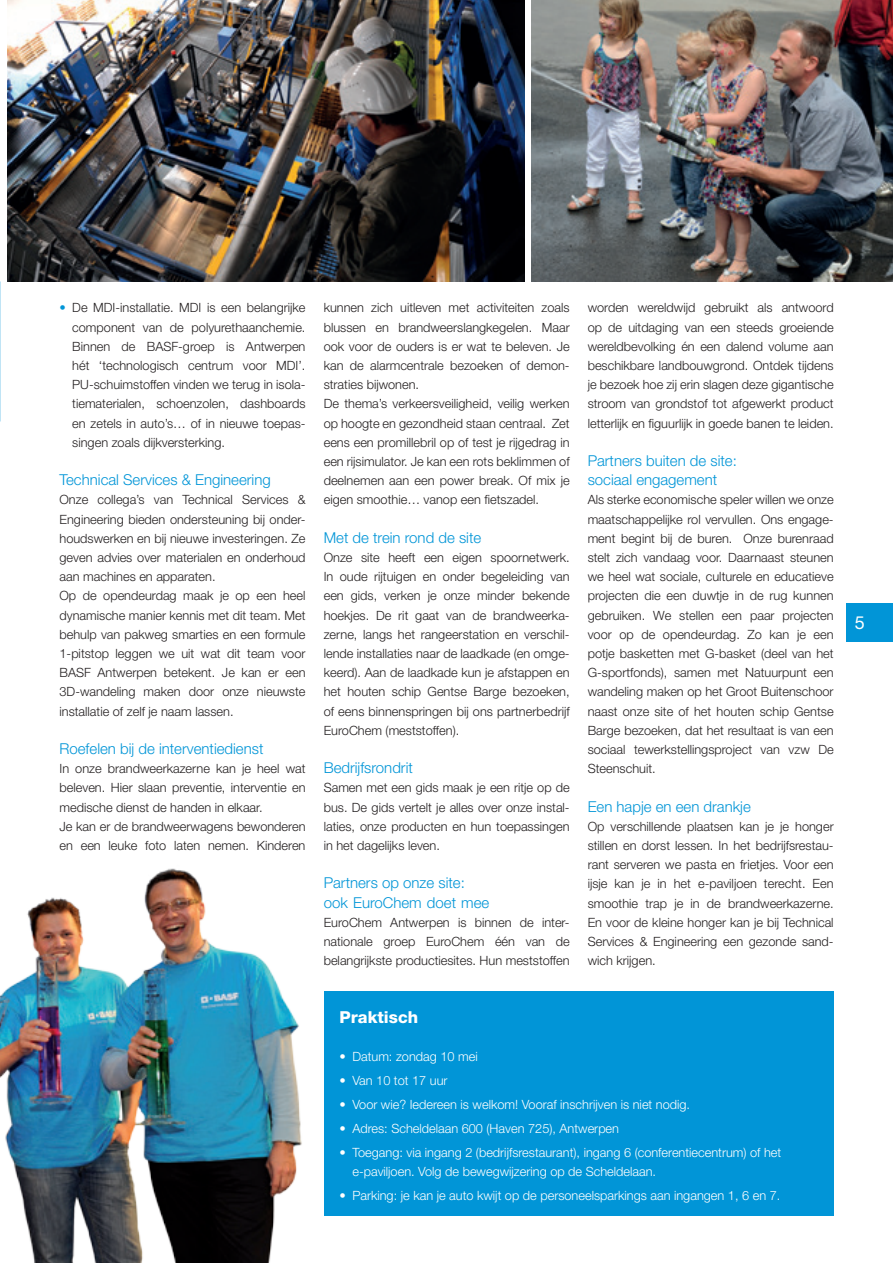
<style>
.page{position:relative;width:893px;height:1263px;background:#fff}
.page>*{position:absolute;margin:0;border:0;box-sizing:border-box;transform-origin:0 0}
.t1{font:18px "Helvetica Neue LT Std";color:#fff}
.tussentitel{font:800 16.5px "Helvetica Neue LT Std";color:#fff}
.tussentitel-2{font:300 15px "Helvetica Neue LT Std";color:#0195d7}
.Tekst{font:300 12.75px/19.2px "Helvetica Neue LT Std";color:#231f20;text-align:justify}
.Tekst-2{font:300 12.75px/19.2px "Helvetica Neue LT Std";color:#fff}
.s1{color:#0195d7}
</style>
<div class="page">
<div style="left:846px;top:604px;width:47px;height:38px;background:#0195d7"></div>
<img style="left:0;top:868px;width:302px;height:395px">
<img style="left:531px;top:0;width:362px;height:281px">
<img style="left:7px;top:0;width:517px;height:281px">
<div style="left:324px;top:991px;width:509px;height:225px;background:#0195d7"></div>
<p class="Tekst" style="left:72px;top:298px;width:235px;text-indent:-13px"><span class="s1">•</span> De MDI-installatie. MDI is een belangrijke component van de polyurethaanchemie.<br>Binnen de BASF-groep is Antwerpen hét ‘technologisch centrum voor MDI’.<br>PU-schuimstoffen vinden we terug in isola&shy;tiematerialen, schoenzolen, dashboards en zetels in auto’s… of in nieuwe toepas&shy;singen zoals dijkversterking.</p>
<p class="tussentitel-2" style="left:60px;top:471px;width:213px">Technical Services &amp; Engineering</p>
<p class="Tekst" style="left:60px;top:490px;width:247px">Onze collega’s van Technical Services &amp; Engineering bieden ondersteuning bij onder&shy;houdswerken en bij nieuwe investeringen. Ze geven advies over materialen en onderhoud aan machines en apparaten.</p>
<p class="Tekst" style="left:60px;top:586px;width:247px">Op de opendeurdag maak je op een heel dynamische manier kennis met dit team. Met behulp van pakweg smarties en een formule 1-pitstop leggen we uit wat dit team voor BASF Antwerpen betekent. Je kan er een 3D-wandeling maken door onze nieuwste installatie of zelf je naam lassen.</p>
<p class="tussentitel-2" style="left:60px;top:739px;width:205px">Roefelen bij de interventiedienst</p>
<p class="Tekst" style="left:60px;top:759px;width:247px">In onze brandweerkazerne kan je heel wat beleven. Hier slaan preventie, interventie en medische dienst de handen in elkaar.</p>
<p class="Tekst" style="left:60px;top:816px;width:247px">Je kan er de brandweerwagens bewonderen en een leuke foto laten nemen. Kinderen</p>
<p class="Tekst" style="left:324px;top:298px;width:247px">kunnen zich uitleven met activiteiten zoals blussen en brandweerslangkegelen. Maar ook voor de ouders is er wat te beleven. Je kan de alarmcentrale bezoeken of demon&shy;straties bijwonen.</p>
<p class="Tekst" style="left:324px;top:394px;width:247px">De thema’s verkeersveiligheid, veilig werken op hoogte en gezondheid staan centraal. Zet eens een promillebril op of test je rijgedrag in een rijsimulator. Je kan een rots beklimmen of deelnemen aan een power break. Of mix je eigen smoothie… vanop een fietszadel.</p>
<p class="tussentitel-2" style="left:324px;top:528px;width:159px">Met de trein rond de site</p>
<p class="Tekst" style="left:324px;top:547px;width:247px">Onze site heeft een eigen spoornetwerk.<br>In oude rijtuigen en onder begeleiding van een gids, verken je onze minder bekende hoekjes. De rit gaat van de brandweerka&shy;zerne, langs het rangeerstation en verschil&shy;lende installaties naar de laadkade (en omge&shy;keerd). Aan de laadkade kun je afstappen en het houten schip Gentse Barge bezoeken, of eens binnenspringen bij ons partnerbedrijf EuroChem (meststoffen).</p>
<p class="tussentitel-2" style="left:324px;top:759px;width:91px">Bedrijfsrondrit</p>
<p class="Tekst" style="left:324px;top:778px;width:247px">Samen met een gids maak je een ritje op de bus. De gids vertelt je alles over onze instal&shy;laties, onze producten en hun toepassingen in het dagelijks leven.</p>
<p class="tussentitel-2" style="left:324px;top:874px;width:143px">Partners op onze site:</p>
<p class="tussentitel-2" style="left:324px;top:893px;width:167px">ook EuroChem doet mee</p>
<p class="Tekst" style="left:324px;top:912px;width:247px">EuroChem Antwerpen is binnen de inter&shy;nationale groep EuroChem één van de belangrijkste productiesites. Hun meststoffen</p>
<p class="Tekst" style="left:588px;top:298px;width:247px">worden wereldwijd gebruikt als antwoord op de uitdaging van een steeds groeiende wereldbevolking én een dalend volume aan beschikbare landbouwgrond. Ontdek tijdens je bezoek hoe zij erin slagen deze gigantische stroom van grondstof tot afgewerkt product letterlijk en figuurlijk in goede banen te leiden.</p>
<p class="tussentitel-2" style="left:588px;top:451px;width:151px">Partners buiten de site:</p>
<p class="tussentitel-2" style="left:588px;top:471px;width:131px">sociaal engagement</p>
<p class="Tekst" style="left:588px;top:490px;width:247px">Als sterke economische speler willen we onze maatschappelijke rol vervullen. Ons engage&shy;ment begint bij de buren. Onze burenraad stelt zich vandaag voor. Daarnaast steunen we heel wat sociale, culturele en educatieve projecten die een duwtje in de rug kunnen gebruiken. We stellen een paar projecten voor op de opendeurdag. Zo kan je een potje basketten met G-basket (deel van het G-sportfonds), samen met Natuurpunt een wandeling maken op het Groot Buitenschoor naast onze site of het houten schip Gentse Barge bezoeken, dat het resultaat is van een sociaal tewerkstellingsproject van vzw De Steenschuit.</p>
<p class="tussentitel-2" style="left:588px;top:797px;width:165px">Een hapje en een drankje</p>
<p class="Tekst" style="left:588px;top:816px;width:247px">Op verschillende plaatsen kan je je honger stillen en dorst lessen. In het bedrijfsrestau&shy;rant serveren we pasta en frietjes. Voor een ijsje kan je in het e-paviljoen terecht. Een smoothie trap je in de brandweerkazerne.<br>En voor de kleine honger kan je bij Technical Services &amp; Engineering een gezonde sand&shy;wich krijgen.</p>
<p class="tussentitel" style="left:340px;top:1007px;width:80px">Praktisch</p>
<p class="Tekst-2" style="left:340px;top:1047px;width:140px">• Datum: zondag 10 mei</p>
<p class="Tekst-2" style="left:340px;top:1071px;width:109px">• Van 10 tot 17 uur</p>
<p class="Tekst-2" style="left:340px;top:1095px;width:352px">• Voor wie? Iedereen is welkom! Vooraf inschrijven is niet nodig.</p>
<p class="Tekst-2" style="left:340px;top:1119px;width:281px">• Adres: Scheldelaan 600 (Haven 725), Antwerpen</p>
<p class="Tekst-2" style="left:352px;top:1143px;width:430px;text-indent:-13px">• Toegang: via ingang 2 (bedrijfsrestaurant), ingang 6 (conferentiecentrum) of het e-paviljoen. Volg de bewegwijzering op de Scheldelaan.</p>
<p class="Tekst-2" style="left:340px;top:1186px;width:442px">• Parking: je kan je auto kwijt op de personeelsparkings aan ingangen 1, 6 en 7.</p>
<p class="t1" style="left:855px;top:612px;width:12px">5</p>
</div>
